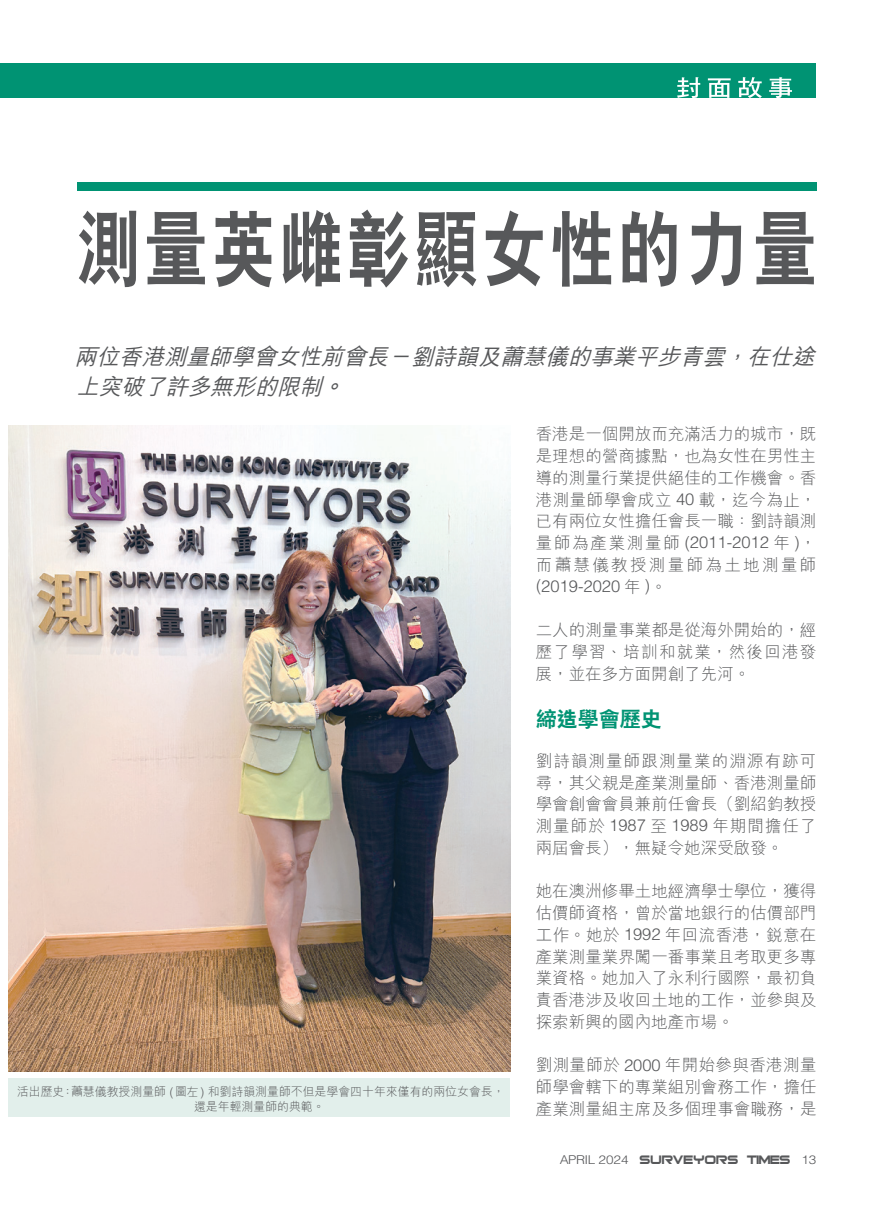
<style>
.page{position:relative;width:893px;height:1217px;background:#fff}
.page>*{position:absolute;margin:0;border:0;box-sizing:border-box;transform-origin:0 0}
.t1{font:800 82.5px "C Hei 2 HK";letter-spacing:.065em;color:#57585a;scale:.77 1}
.t2{font:italic 500 22.5px/30px "M Hei HK";color:#57585a}
.t3{font:800 21px "C Hei 2 HK";color:#009373}
.t4{font:300 16.5px/21.8px "M Hei HK";color:#57585a;text-align:justify}
.t5{font:16.5px "Bitsumishi";color:#57585a}
.t6{font:300 16.5px "Helvetica LT Std";color:#57585a}
.t7{font:300 12px/15px "M Hei HK";color:#57585a;text-align:center}
.s1{font-family:"Helvetica LT Std"}
.s2{font-family:"M Hei HK"}
.s3{font-family:"Helvetica LT Std";font-weight:300;font-size:12.15px}
</style>
<div class="page">
<div style="left:0;top:64px;width:816px;height:34px;background:#009373"></div>
<svg style="left:677px;top:77px;width:115px;height:21px"></svg>
<div style="left:77px;top:182px;width:739px;height:8px;background:#009373"></div>
<img style="left:9px;top:425px;width:501px;height:646px">
<div style="left:9px;top:1078px;width:501px;height:38px;background:#e2efeb"></div>
<h1 class="t1" style="left:77px;top:194px;width:963px">測量英雌彰顯女性的力量</h1>
<h2 class="t2" style="left:74px;top:340px;width:749px">兩位香港測量師學會女性前會長－劉詩韻及蕭慧儀的事業平步青雲，在仕途上突破了許多無形的限制。</h2>
<p class="t7" style="left:17px;top:1083px;width:489px">活出歷史：蕭慧儀教授測量師 (圖左) 和劉詩韻測量師不但是學會四十年來僅有的兩位女會長，還是年輕測量師的典範。</p>
<p class="t4" style="left:536px;top:422px;width:282px">香港是一個開放而充滿活力的城市，既是理想的營商據點，也為女性在男性主導的測量行業提供絕佳的工作機會。香港測量師學會成立 <span class="s1">40</span> 載，迄今為止，已有兩位女性擔任會長一職：劉詩韻測量師為產業測量師 (<span class="s1">2011-2012</span> 年 )，而蕭慧儀教授測量師為土地測量師</p>
<p class="t6" style="left:536px;top:575px;width:133px"><span class="s2">(</span>2019-2020 <span class="s2">年 )。</span></p>
<p class="t4" style="left:536px;top:618px;width:282px">二人的測量事業都是從海外開始的，經歷了學習、培訓和就業，然後回港發展，並在多方面開創了先河。</p>
<p class="t3" style="left:536px;top:705px;width:127px">締造學會歷史</p>
<p class="t4" style="left:536px;top:749px;width:282px">劉詩韻測量師跟測量業的淵源有跡可尋，其父親是產業測量師、香港測量師學會創會會員兼前任會長（劉紹鈞教授測量師於 <span class="s1">1987</span> 至 <span class="s1">1989</span> 年期間擔任了兩屆會長），無疑令她深受啟發。</p>
<p class="t4" style="left:536px;top:879px;width:282px">她在澳洲修畢土地經濟學士學位，獲得估價師資格，曾於當地銀行的估價部門工作。她於 <span class="s1">1992</span> 年回流香港，銳意在產業測量業界闖一番事業且考取更多專業資格。她加入了永利行國際，最初負責香港涉及收回土地的工作，並參與及探索新興的國內地產市場。</p>
<p class="t4" style="left:536px;top:1053px;width:282px">劉測量師於 <span class="s1">2000</span> 年開始參與香港測量師學會轄下的專業組別會務工作，擔任產業測量組主席及多個理事會職務，是</p>
<p class="t5" style="left:560px;top:1152px;width:258px"><span class="s3">APRIL 2024</span> SURVEYORS TIMES <span class="s3">13</span></p>
</div>
